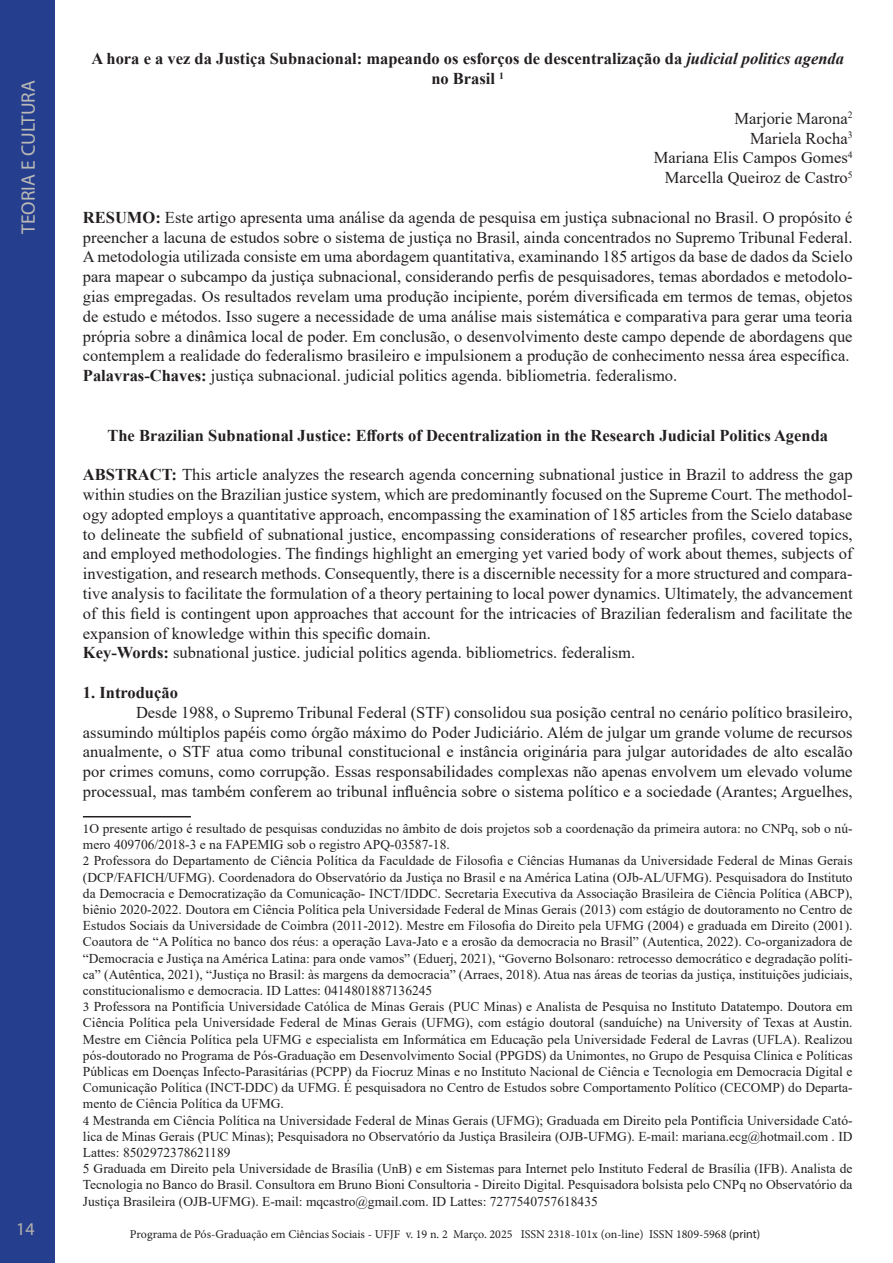
<style>
.page{position:relative;width:893px;height:1263px;background:#fff}
.page>*{position:absolute;margin:0;border:0;box-sizing:border-box;transform-origin:0 0}
.t1{font:19.5px "Myriad Pro";color:#bcbab6}
.t2{font:18px "Myriad Pro";color:#b5b2ad}
.t3{font:16.5px/19.8px "Times New Roman";color:#231f20;text-align:justify}
.t4{font:700 16.5px/19.8px "Times New Roman";color:#231f20;text-align:center}
.t5{font:13.5px/16.2px "Times New Roman";color:#231f20;text-align:justify}
.t6{font:12px "Minion Pro";color:#231f20}
.s1{font-style:italic}
.s2{font-weight:700}
.s3{font-family:"Minion Pro"}
.s4{font-family:"Myriad Pro"}
</style>
<div class="page">
<div style="left:0;top:0;width:54px;height:1263px;background:#253f8e"></div>
<hr style="left:83px;top:816px;width:108px;height:1px;background:#231f20">
<h1 class="t1" style="left:16px;top:234px;width:155px;rotate:-90deg">TEORIA E CULTURA</h1>
<h2 class="t2" style="left:16px;top:1218px;width:20px">14</h2>
<p class="t4" style="left:91px;top:48px;width:754px">A hora e a vez da Justiça Subnacional: mapeando os esforços de descentralização da <span class="s1">judicial politics agenda </span>no Brasil <sup>1</sup></p>
<p class="t3" style="left:735px;top:108px;width:119px">Marjorie Marona<sup>2</sup></p>
<p class="t3" style="left:750px;top:128px;width:104px">Mariela Rocha<sup>3</sup></p>
<p class="t3" style="left:654px;top:147px;width:200px">Mariana Elis Campos Gomes<sup>4</sup></p>
<p class="t3" style="left:665px;top:167px;width:189px">Marcella Queiroz de Castro<sup>5</sup></p>
<p class="t3" style="left:83px;top:207px;width:771px"><span class="s2">RESUMO:</span> Este artigo apresenta uma análise da agenda de pesquisa em justiça subnacional no Brasil. O propósito é preencher a lacuna de estudos sobre o sistema de justiça no Brasil, ainda concentrados no Supremo Tribunal Federal.<br>A metodologia utilizada consiste em uma abordagem quantitativa, examinando 185 artigos da base de dados da Scielo para mapear o subcampo da justiça subnacional, considerando perfis de pesquisadores, temas abordados e metodolo&shy;gias empregadas. Os resultados revelam uma produção incipiente, porém diversificada em termos de temas, objetos de estudo e métodos. Isso sugere a necessidade de uma análise mais sistemática e comparativa para gerar uma teoria própria sobre a dinâmica local de poder. Em conclusão, o desenvolvimento deste campo depende de abordagens que contemplem a realidade do federalismo brasileiro e impulsionem a produção de conhecimento nessa área específica.</p>
<p class="t3" style="left:83px;top:365px;width:596px"><span class="s2">Palavras-Chaves:</span> justiça subnacional. judicial politics agenda. bibliometria. federalismo.</p>
<p class="t4" style="left:107px;top:425px;width:722px">The Brazilian Subnational Justice: Efforts of Decentralization in the Research Judicial Politics Agenda</p>
<p class="t3" style="left:83px;top:464px;width:771px"><span class="s2">ABSTRACT:</span> This article analyzes the research agenda concerning subnational justice in Brazil to address the gap within studies on the Brazilian justice system, which are predominantly focused on the Supreme Court. The methodol&shy;ogy adopted employs a quantitative approach, encompassing the examination of 185 articles from the Scielo database to delineate the subfield of subnational justice, encompassing considerations of researcher profiles, covered topics, and employed methodologies. The findings highlight an emerging yet varied body of work about themes, subjects of investigation, and research methods. Consequently, there is a discernible necessity for a more structured and compara&shy;tive analysis to facilitate the formulation of a theory pertaining to local power dynamics. Ultimately, the advancement of this field is contingent upon approaches that account for the intricacies of Brazilian federalism and facilitate the expansion of knowledge within this specific domain.</p>
<p class="t3" style="left:83px;top:642px;width:554px"><span class="s2">Key-Words:</span> subnational justice. judicial politics agenda. bibliometrics. federalism.</p>
<p class="t4" style="left:83px;top:682px;width:97px">1. Introdução</p>
<p class="t3" style="left:83px;top:702px;width:771px;text-indent:53px">Desde 1988, o Supremo Tribunal Federal (STF) consolidou sua posição central no cenário político brasileiro, assumindo múltiplos papéis como órgão máximo do Poder Judiciário. Além de julgar um grande volume de recursos anualmente, o STF atua como tribunal constitucional e instância originária para julgar autoridades de alto escalão por crimes comuns, como corrupção. Essas responsabilidades complexas não apenas envolvem um elevado volume processual, mas também conferem ao tribunal influência sobre o sistema político e a sociedade (Arantes; Arguelhes,</p>
<p class="t5" style="left:83px;top:820px;width:771px"><span class="s3">1</span>O presente artigo é resultado de pesquisas conduzidas no âmbito de dois projetos sob a coordenação da primeira autora: no CNPq, sob o nú&shy;mero 409706/2018-3 e na FAPEMIG sob o registro APQ-03587-18.</p>
<p class="t5" style="left:83px;top:852px;width:771px"><span class="s3">2</span> Professora do Departamento de Ciência Política da Faculdade de Filosofia e Ciências Humanas da Universidade Federal de Minas Gerais (DCP/FAFICH/UFMG). Coordenadora do Observatório da Justiça no Brasil e na América Latina (OJb-AL/UFMG). Pesquisadora do Instituto da Democracia e Democratização da Comunicação- INCT/IDDC. Secretaria Executiva da Associação Brasileira de Ciência Política (ABCP), biênio 2020-2022. Doutora em Ciência Política pela Universidade Federal de Minas Gerais (2013) com estágio de doutoramento no Centro de Estudos Sociais da Universidade de Coimbra (2011-2012). Mestre em Filosofia do Direito pela UFMG (2004) e graduada em Direito (2001).<br>Coautora de “A Política no banco dos réus: a operação Lava-Jato e a erosão da democracia no Brasil” (Autentica, 2022). Co-organizadora de “Democracia e Justiça na América Latina: para onde vamos” (Eduerj, 2021), “Governo Bolsonaro: retrocesso democrático e degradação políti&shy;ca” (Autêntica, 2021), “Justiça no Brasil: às margens da democracia” (Arraes, 2018). Atua nas áreas de teorias da justiça, instituições judiciais, constitucionalismo e democracia. ID Lattes: 0414801887136245</p>
<p class="t5" style="left:83px;top:998px;width:771px"><span class="s3">3</span> Professora na Pontifícia Universidade Católica de Minas Gerais (PUC Minas) e Analista de Pesquisa no Instituto Datatempo. Doutora em Ciência Política pela Universidade Federal de Minas Gerais (UFMG), com estágio doutoral (sanduíche) na University of Texas at Austin.<br>Mestre em Ciência Política pela UFMG e especialista em Informática em Educação pela Universidade Federal de Lavras (UFLA). Realizou pós-doutorado no Programa de Pós-Graduação em Desenvolvimento Social (PPGDS) da Unimontes, no Grupo de Pesquisa Clínica e Políticas Públicas em Doenças Infecto-Parasitárias (PCPP) da Fiocruz Minas e no Instituto Nacional de Ciência e Tecnologia em Democracia Digital e Comunicação Política (INCT-DDC) da UFMG. É pesquisadora no Centro de Estudos sobre Comportamento Político (CECOMP) do Departa&shy;mento de Ciência Política da UFMG.</p>
<p class="t5" style="left:83px;top:1111px;width:771px"><span class="s3">4</span> Mestranda em Ciência Política na Universidade Federal de Minas Gerais (UFMG); Graduada em Direito pela Pontifícia Universidade Cató&shy;lica de Minas Gerais (PUC Minas); Pesquisadora no Observatório da Justiça Brasileira (OJB-UFMG). E-mail: mariana.ecg@hotmail.com . ID Lattes: 8502972378621189</p>
<p class="t5" style="left:83px;top:1160px;width:771px">5 Graduada em Direito pela Universidade de Brasília (UnB) e em Sistemas para Internet pelo Instituto Federal de Brasília (IFB). Analista de Tecnologia no Banco do Brasil. Consultora em Bruno Bioni Consultoria - Direito Digital. Pesquisadora bolsista pelo CNPq no Observatório da Justiça Brasileira (OJB-UFMG). E-mail: mqcastro@gmail.com. ID Lattes: 7277540757618435</p>
<p class="t6" style="left:130px;top:1226px;width:632px">Programa de Pós-Graduação em Ciências Sociais - UFJF v. 19 n. 2 Março. 2025 ISSN 2318-101x (on-line) ISSN 1809-5968 <span class="s4">(print)</span></p>
</div>
